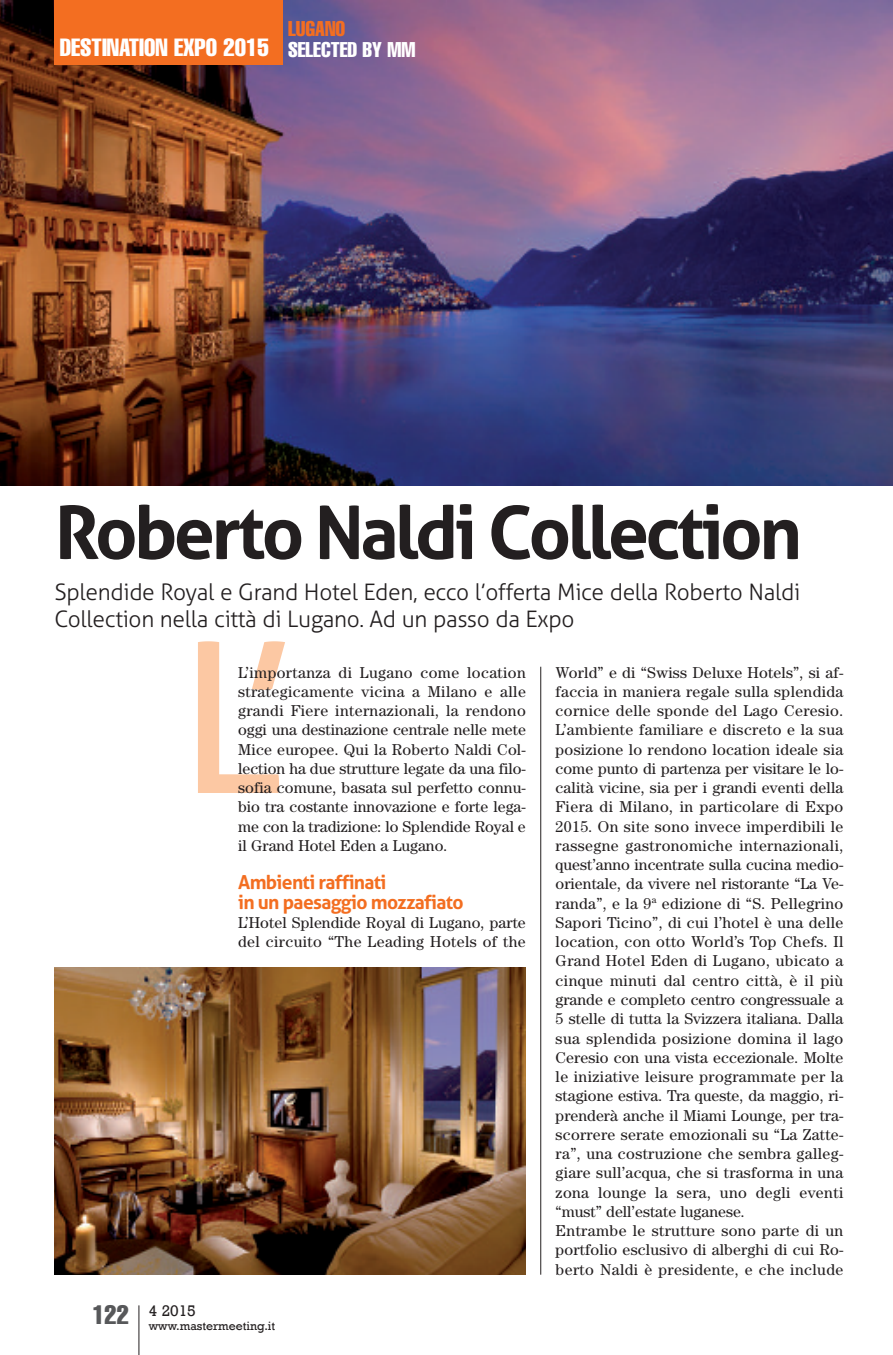
<style>
.page{position:relative;width:893px;height:1355px;background:#fff}
.page>*{position:absolute;margin:0;border:0;box-sizing:border-box;transform-origin:0 0}
.t1{font:700 73.5px "Aller";letter-spacing:-.05em;color:#231f20}
.t2{font:extra-condensed 24.5px "Helvetica";color:#fff}
.t3{font:300 22.75px/26.2px "Aller";letter-spacing:-.015em;color:#231f20}
.t4{font:extra-condensed 21px "Helvetica";color:#fff}
.t5{font:extra-condensed 21px "Helvetica";color:#f36e21}
.t6{font:700 19.25px/19.2px "Aller";letter-spacing:-.035em;color:#f36e21}
.t7{font:15.75px/19.2px "Century";letter-spacing:.02em;color:#231f20}
.t8{font:15.75px "Rockwell";color:#231f20}
.t9{font:12.25px "Rockwell";color:#231f20}
</style>
<div class="page">
<img style="left:0;top:0;width:893px;height:485px">
<hr style="left:138px;top:1305px;width:1px;height:49px;background:#231f20">
<div style="left:55px;top:0;width:228px;height:64px;background:#f36e21"></div>
<hr style="left:540px;top:666px;width:1px;height:608px;background:#231f20">
<svg style="left:198px;top:641px;width:87px;height:152px"></svg>
<img style="left:55px;top:967px;width:471px;height:307px">
<h2 class="t2" style="left:60px;top:39px;width:211px">DESTINATION EXPO 2015</h2>
<h3 class="t5" style="left:288px;top:21px;width:59px">LUGANO</h3>
<h3 class="t4" style="left:288px;top:42px;width:129px">SELECTED BY MM</h3>
<h1 class="t1" style="left:55px;top:490px;width:749px">Roberto Naldi Collection</h1>
<h3 class="t3" style="left:55px;top:579px;width:747px">Splendide Royal e Grand Hotel Eden, ecco l’offerta Mice della Roberto Naldi<br>Collection nella città di Lugano. Ad un passo da Expo</h3>
<p class="t7" style="left:238px;top:664px;width:289px;text-align:justify">L’importanza di Lugano come location strategicamente vicina a Milano e alle grandi Fiere internazionali, la rendono oggi una destinazione centrale nelle mete Mice europee. Qui la Roberto Naldi Col&shy;lection ha due strutture legate da una filo&shy;sofia comune, basata sul perfetto connu&shy;bio tra costante innovazione e forte lega&shy;me con la tradizione: lo Splendide Royal e il Grand Hotel Eden a Lugano.</p>
<p class="t6" style="left:238px;top:873px;width:227px">Ambienti raffinati<br>in un paesaggio mozzafiato</p>
<p class="t7" style="left:238px;top:914px;width:289px">L’Hotel Splendide Royal di Lugano, parte del circuito “The Leading Hotels of the</p>
<p class="t7" style="left:556px;top:664px;width:289px">World” e di “Swiss Deluxe Hotels”, si af&shy;faccia in maniera regale sulla splendida cornice delle sponde del Lago Ceresio.<br>L’ambiente familiare e discreto e la sua posizione lo rendono location ideale sia come punto di partenza per visitare le lo&shy;calità vicine, sia per i grandi eventi della Fiera di Milano, in particolare di Expo 2015. On site sono invece imperdibili le rassegne gastronomiche internazionali, quest’anno incentrate sulla cucina medio&shy;orientale, da vivere nel ristorante “La Ve&shy;randa”, e la 9<sup>a</sup> edizione di “S. Pellegrino Sapori Ticino”, di cui l’hotel è una delle location, con otto World’s Top Chefs. Il Grand Hotel Eden di Lugano, ubicato a cinque minuti dal centro città, è il più grande e completo centro congressuale a 5 stelle di tutta la Svizzera italiana. Dalla sua splendida posizione domina il lago Ceresio con una vista eccezionale. Molte le iniziative leisure programmate per la stagione estiva. Tra queste, da maggio, ri&shy;prenderà anche il Miami Lounge, per tra&shy;scorrere serate emozionali su “La Zatte&shy;ra”, una costruzione che sembra galleg&shy;giare sull’acqua, che si trasforma in una zona lounge la sera, uno degli eventi “must” dell’estate luganese.<br>Entrambe le strutture sono parte di un portfolio esclusivo di alberghi di cui Ro&shy;berto Naldi è presidente, e che include</p>
<p class="t9" style="left:92px;top:1318px;width:184px"><sup>122</sup> www.mastermeeting.it</p>
<p class="t8" style="left:149px;top:1300px;width:49px">4 2015</p>
</div>
